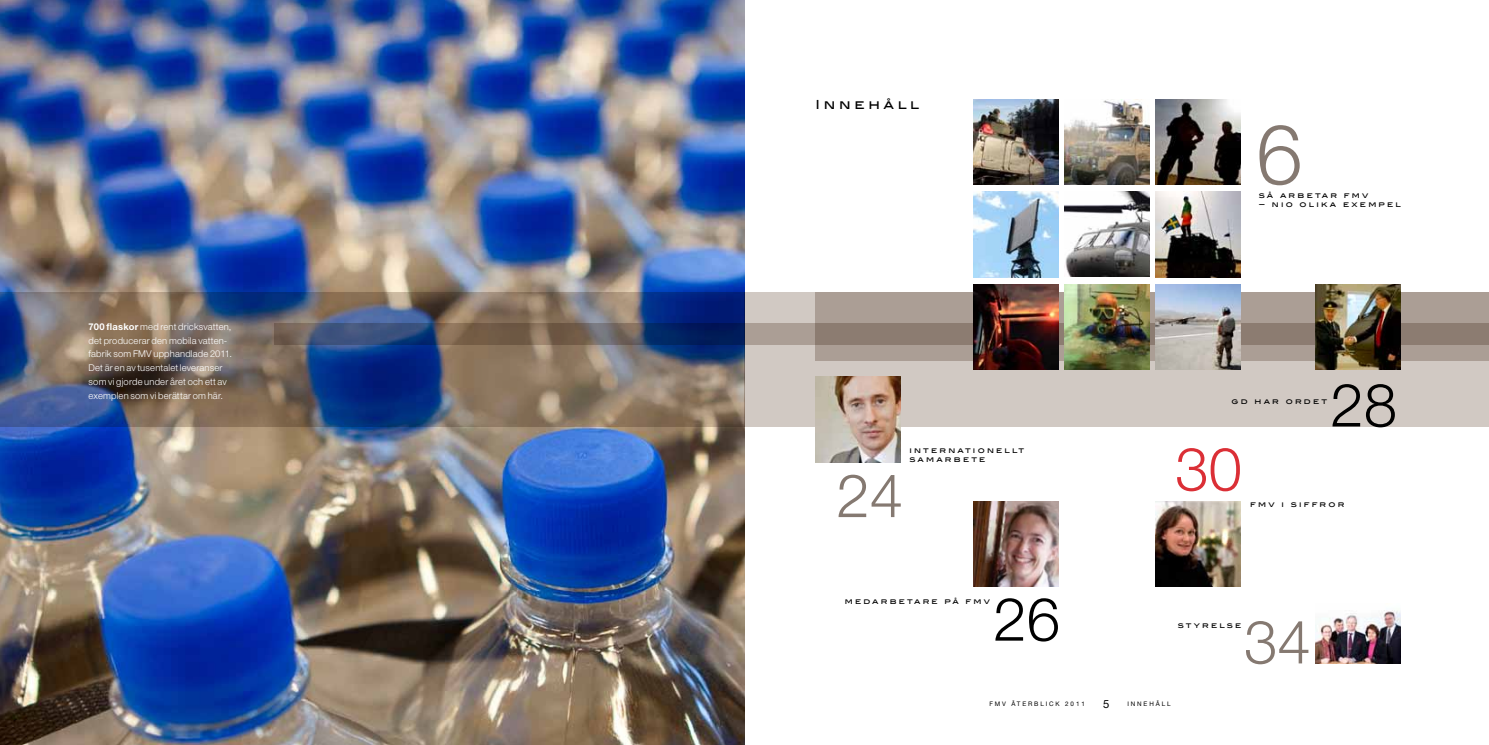
<style>
.page{position:relative;width:1489px;height:745px;background:#fff}
.page>*{position:absolute;margin:0;border:0;box-sizing:border-box;transform-origin:0 0}
.t1{font:300 83.38px "Helvetica Neue LT Std";color:#857971}
.t2{font:300 60px "Helvetica Neue LT Std";color:#857971}
.t3{font:300 60px "Helvetica Neue LT Std";color:#000}
.t4{font:300 60px "Helvetica Neue LT Std";color:#db2f36}
.t5{font:500 12.5px "Blair ITC";letter-spacing:.295em;color:#000}
.t6{font:11.25px "Helvetica Neue LT Std";color:#000}
.t7{font:300 9.38px/13.8px "Helvetica Neue LT Std";letter-spacing:.02em;color:#fff}
.t8{font:500 7.5px/9px "Blair ITC";letter-spacing:.3em;color:#000}
.t9{font:6.25px "Helvetica Neue LT Std";letter-spacing:.3em;color:#000}
.s1{font-weight:700}
</style>
<div class="page">
<img style="left:0;top:0;width:744px;height:744px">
<img style="left:0;top:292px;width:744px;height:134px">
<div style="left:744px;top:292px;width:744px;height:134px;background:#d1c9c3"></div>
<svg style="left:274px;top:323px;width:541px;height:22px;background:#575967"></svg>
<svg style="left:815px;top:292px;width:673px;height:69px;background:#a09288"></svg>
<img style="left:1315px;top:284px;width:85px;height:85px">
<img style="left:973px;top:99px;width:85px;height:85px">
<img style="left:1064px;top:99px;width:85px;height:85px">
<img style="left:1155px;top:99px;width:85px;height:85px">
<img style="left:973px;top:192px;width:85px;height:85px">
<img style="left:1064px;top:192px;width:85px;height:84px">
<img style="left:1155px;top:192px;width:85px;height:85px">
<img style="left:973px;top:284px;width:85px;height:85px">
<img style="left:1064px;top:284px;width:85px;height:85px">
<img style="left:1155px;top:284px;width:85px;height:85px">
<img style="left:815px;top:376px;width:85px;height:86px">
<img style="left:973px;top:501px;width:85px;height:85px">
<img style="left:1315px;top:610px;width:85px;height:53px">
<img style="left:1155px;top:501px;width:85px;height:85px">
<p class="t7" style="left:89px;top:319px;width:145px"><span class="s1">700 flaskor</span> med rent dricksvatten, det producerar den mobila vatten&shy;fabrik som FMV upphandlade 2011.<br>Det är en av tusentalet leveranser som vi gjorde under året och ett av exemplen som vi berättar om här.</p>
<h3 class="t5" style="left:815px;top:97px;width:105px">I nnehåll</h3>
<h2 class="t2" style="left:836px;top:458px;width:68px">24</h2>
<p class="t8" style="left:909px;top:445px;width:116px">internationellt samarbete</p>
<p class="t8" style="left:844px;top:596px;width:147px">medarbetare på fmv</p>
<h2 class="t3" style="left:993px;top:582px;width:68px">26</h2>
<h1 class="t1" style="left:1255px;top:103px;width:48px">6</h1>
<p class="t8" style="left:1258px;top:191px;width:111px">så arbetar fmv</p>
<p class="t8" style="left:1258px;top:200px;width:144px">– nio olika exempel</p>
<h2 class="t3" style="left:1330px;top:368px;width:68px">28</h2>
<p class="t8" style="left:1231px;top:397px;width:97px">gd har ordet</p>
<h2 class="t4" style="left:1175px;top:432px;width:68px">30</h2>
<p class="t8" style="left:1250px;top:499px;width:96px">fmv i siffror</p>
<h2 class="t2" style="left:1243px;top:605px;width:68px">34</h2>
<p class="t8" style="left:1177px;top:620px;width:65px">styrelse</p>
<p class="t9" style="left:989px;top:699px;width:97px">FMV ÅTERBLICK 2011</p>
<p class="t6" style="left:1102px;top:696px;width:8px">5</p>
<p class="t9" style="left:1127px;top:699px;width:45px">INNEHÅLL</p>
</div>
